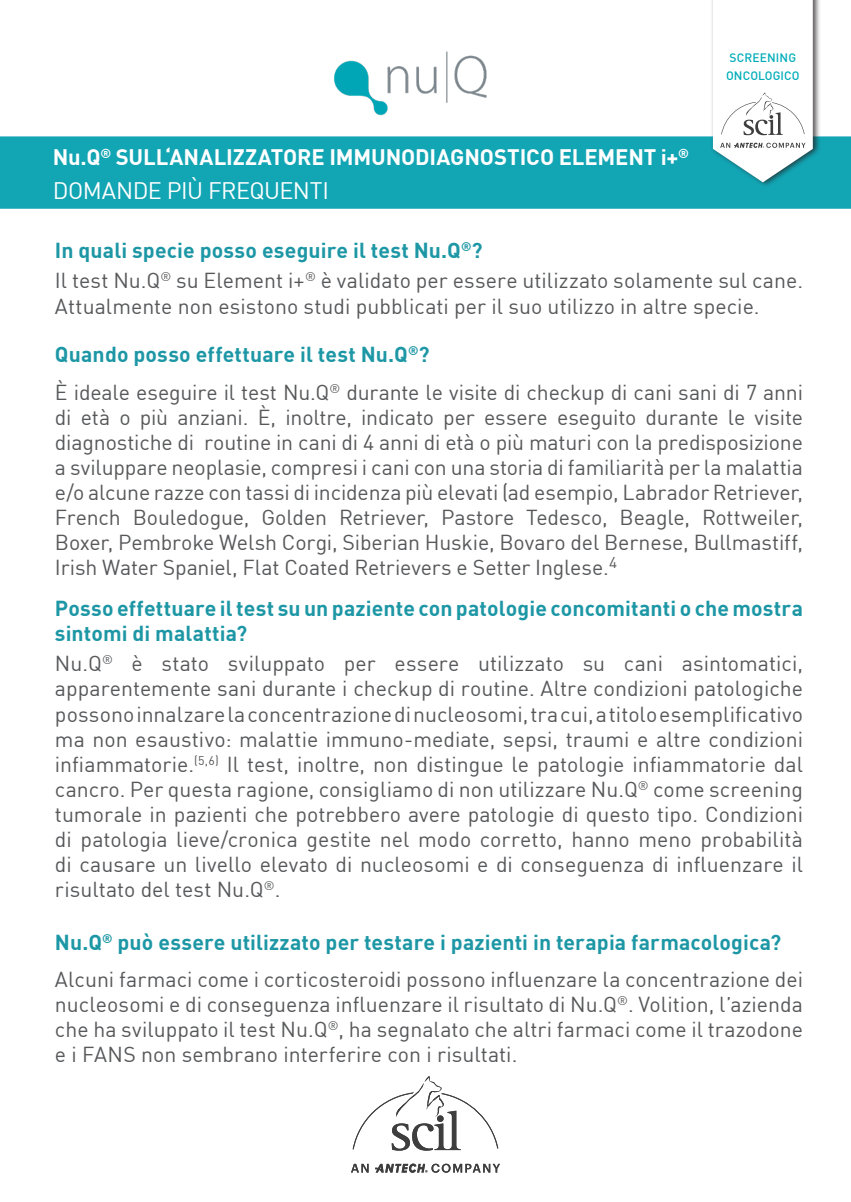
<style>
.page{position:relative;width:851px;height:1202px;background:#fff}
.page>*{position:absolute;margin:0;border:0;box-sizing:border-box;transform-origin:0 0}
.t1{font:23.4px "DIN";letter-spacing:-.02em;color:#fff}
.t2{font:700 22px "DIN Pro";letter-spacing:-.005em;color:#fff}
.t3{font:21.2px/25px "DIN Pro";color:#57585a;text-align:justify}
.t4{font:700 21.2px/25px "DIN Pro";letter-spacing:.005em;color:#1d97a5}
.t5{font:500 12px "DIN Pro";letter-spacing:.01em;color:#00adb9}
</style>
<div class="page">
<img style="left:334px;top:51px;width:153px;height:65px">
<div style="left:0;top:136px;width:850px;height:73px;background:#12a5b4"></div>
<svg style="left:352px;top:1076px;width:146px;height:75px"></svg>
<svg style="left:351px;top:1164px;width:17px;height:8px"></svg>
<svg style="left:375px;top:1164px;width:125px;height:9px"></svg>
<div style="left:710px;top:0;width:111px;height:188px;background:#231f20;opacity:.75"></div>
<svg style="left:712px;top:0;width:100px;height:182px"></svg>
<p class="t2" style="left:53px;top:140px;width:637px">Nu.Q<sup>®</sup> SULL‘ANALIZZATORE IMMUNODIAGNOSTICO ELEMENT i+<sup>®</sup></p>
<p class="t1" style="left:53px;top:176px;width:278px">DOMANDE PIÙ FREQUENTI</p>
<p class="t5" style="left:729px;top:48px;width:68px">SCREENING</p>
<p class="t5" style="left:726px;top:66px;width:75px">ONCOLOGICO</p>
<p class="t4" style="left:55px;top:236px;width:429px">In quali specie posso eseguire il test Nu.Q<sup>®</sup>?</p>
<p class="t3" style="left:55px;top:267px;width:749px">Il test Nu.Q<sup>®</sup> su Element i+<sup>®</sup> è validato per essere utilizzato solamente sul cane.<br>Attualmente non esistono studi pubblicati per il suo utilizzo in altre specie.</p>
<p class="t4" style="left:55px;top:341px;width:376px">Quando posso effettuare il test Nu.Q<sup>®</sup>?</p>
<p class="t3" style="left:55px;top:378px;width:749px">È ideale eseguire il test Nu.Q<sup>®</sup> durante le visite di checkup di cani sani di 7 anni di età o più anziani. È, inoltre, indicato per essere eseguito durante le visite diagnostiche di routine in cani di 4 anni di età o più maturi con la predisposizione a sviluppare neoplasie, compresi i cani con una storia di familiarità per la malattia e/o alcune razze con tassi di incidenza più elevati (ad esempio, Labrador Retriever, French Bouledogue, Golden Retriever, Pastore Tedesco, Beagle, Rottweiler, Boxer, Pembroke Welsh Corgi, Siberian Huskie, Bovaro del Bernese, Bullmastiff, Irish Water Spaniel, Flat Coated Retrievers e Setter Inglese.<sup>4</sup></p>
<p class="t4" style="left:55px;top:595px;width:749px">Posso effettuare il test su un paziente con patologie concomitanti o che mostra sintomi di malattia?</p>
<p class="t3" style="left:55px;top:650px;width:749px">Nu.Q<sup>®</sup> è stato sviluppato per essere utilizzato su cani asintomatici, apparentemente sani durante i checkup di routine. Altre condizioni patologiche possono innalzare la concentrazione di nucleosomi, tra cui, a titolo esemplificativo ma non esaustivo: malattie immuno-mediate, sepsi, traumi e altre condizioni infiammatorie.<sup>(5,6)</sup> Il test, inoltre, non distingue le patologie infiammatorie dal cancro. Per questa ragione, consigliamo di non utilizzare Nu.Q<sup>®</sup> come screening tumorale in pazienti che potrebbero avere patologie di questo tipo. Condizioni di patologia lieve/cronica gestite nel modo corretto, hanno meno probabilità di causare un livello elevato di nucleosomi e di conseguenza di influenzare il risultato del test Nu.Q<sup>®</sup>.</p>
<p class="t4" style="left:55px;top:929px;width:727px">Nu.Q<sup>®</sup> può essere utilizzato per testare i pazienti in terapia farmacologica?</p>
<p class="t3" style="left:55px;top:965px;width:749px">Alcuni farmaci come i corticosteroidi possono influenzare la concentrazione dei nucleosomi e di conseguenza influenzare il risultato di Nu.Q<sup>®</sup>. Volition, l’azienda che ha sviluppato il test Nu.Q<sup>®</sup>, ha segnalato che altri farmaci come il trazodone e i FANS non sembrano interferire con i risultati.</p>
</div>
